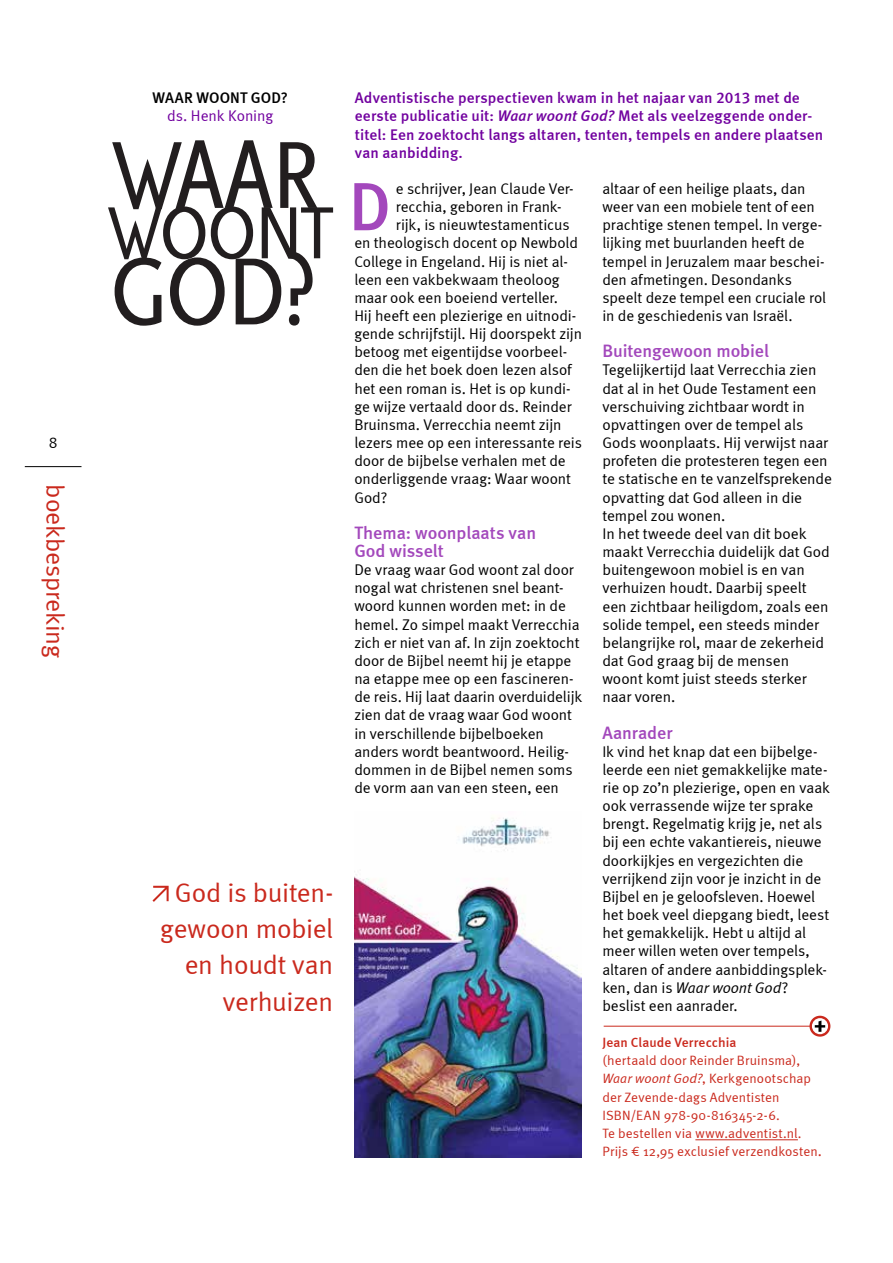
<style>
.page{position:relative;width:893px;height:1263px;background:#fff}
.page>*{position:absolute;margin:0;border:0;box-sizing:border-box;transform-origin:0 0}
.t1{font:68.1px "Meta Medium LF";color:#a348bc}
.t2{font:27px/36.3px "Meta Normal";letter-spacing:-.01em;color:#ca291d;text-align:right}
.t3{font:25.5px "Meta Normal";letter-spacing:-.005em;color:#ca291d}
.t4{font:18px/18.1px "Meta Medium LF";letter-spacing:-.005em;color:#a348bc}
.t5{font:500 18px "Meta";letter-spacing:-.005em;color:#a348bc}
.t6{font:15.45px/18.1px "Meta Normal";letter-spacing:-.005em;color:#000}
.t7{font:15.45px/18.1px "Meta Medium LF";letter-spacing:.01em;color:#71009f}
.t8{font:15.45px "Meta Medium LF";letter-spacing:.005em;color:#000}
.t9{font:15.45px "Meta Normal";color:#71009f}
.t10{font:13.5px/18.1px "Meta Normal";letter-spacing:.005em;color:#ca291d}
.t11{font:13.5px "Meta Medium LF";letter-spacing:.005em;color:#ca291d}
.s1{font-style:italic}
.s2{font-family:"Meta Medium LF";font-weight:400}
.s3{font-family:"Meta Normal LF";font-style:italic}
.s4{font-size:15px}
</style>
<div class="page">
<hr style="left:25px;top:466px;width:56px;height:1px;background:#000">
<svg style="left:152px;top:886px;width:17px;height:16px"></svg>
<hr style="left:695px;top:1139px;width:103px;height:1px;background:#ca291d">
<hr style="left:604px;top:1026px;width:207px;height:1px;background:#ca291d">
<svg style="left:809px;top:1016px;width:21px;height:21px"></svg>
<svg style="left:108px;top:140px;width:225px;height:186px"></svg>
<img style="left:354px;top:817px;width:227px;height:340px">
<p class="t6" style="left:49px;top:433px;width:10px">8</p>
<h3 class="t3" style="left:70px;top:484px;width:175px;rotate:90deg">boekbespreking</h3>
<p class="t8" style="left:153px;top:89px;width:137px">WAAR WOONT GOD?</p>
<p class="t9" style="left:167px;top:107px;width:108px">ds. Henk Koning</p>
<h2 class="t2" style="left:160px;top:874px;width:174px">God is buiten&shy;gewoon mobiel en houdt van verhuizen</h2>
<p class="t7" style="left:355px;top:89px;width:470px">Adventistische perspectieven kwam in het najaar van 2013 met de eerste publicatie uit: <span class="s1">Waar woont God?</span> Met als veelzeggende onder&shy;titel: Een zoektocht langs altaren, tenten, tempels en andere plaatsen van aanbidding.</p>
<p class="t6" style="left:602px;top:179px;width:225px">altaar of een heilige plaats, dan weer van een mobiele tent of een prachtige stenen tempel. In verge&shy;lijking met buurlanden heeft de tempel in Jeruzalem maar beschei&shy;den afmetingen. Desondanks speelt deze tempel een cruciale rol in de geschiedenis van Israël.</p>
<p class="t4" style="left:602px;top:342px;width:168px">Buitengewoon mobiel</p>
<p class="t6" style="left:602px;top:361px;width:231px">Tegelijkertijd laat Verrecchia zien dat al in het Oude Testament een verschuiving zichtbaar wordt in opvattingen over de tempel als<br>Gods woonplaats. Hij verwijst naar profeten die protesteren tegen een te statische en te vanzelfsprekende opvatting dat God alleen in die tempel zou wonen.<br>In het tweede deel van dit boek maakt Verrecchia duidelijk dat God buitengewoon mobiel is en van verhuizen houdt. Daarbij speelt een zichtbaar heiligdom, zoals een solide tempel, een steeds minder belangrijke rol, maar de zekerheid dat God graag bij de mensen woont komt juist steeds sterker naar voren.</p>
<p class="t5" style="left:602px;top:722px;width:72px"><span class="s2">A</span>anrader</p>
<p class="t6" style="left:602px;top:742px;width:229px">Ik vind het knap dat een bijbelge&shy;leerde een niet gemakkelijke mate&shy;rie op zo’n plezierige, open en vaak ook verrassende wijze ter sprake brengt. Regelmatig krijg je, net als bij een echte vakantiereis, nieuwe doorkijkjes en vergezichten die verrijkend zijn voor je inzicht in de Bijbel en je geloofsleven. Hoewel het boek veel diepgang biedt, leest het gemakkelijk. Hebt u altijd al meer willen weten over tempels, altaren of andere aanbiddingsplek&shy;ken, dan is <span class="s1">Waar woont God</span>? beslist een aanrader.</p>
<h1 class="t1" style="left:349px;top:167px;width:43px">D</h1>
<p class="t6" style="left:396px;top:179px;width:179px">e schrijver, Jean Claude Ver-</p>
<p class="t6" style="left:396px;top:197px;width:167px">recchia, geboren in Frank-</p>
<p class="t6" style="left:396px;top:216px;width:175px">rijk, is nieuwtestamenticus</p>
<p class="t6" style="left:354px;top:234px;width:225px">en theologisch docent op Newbold</p>
<p class="t6" style="left:354px;top:252px;width:215px">College in Engeland. Hij is niet al-</p>
<p class="t6" style="left:354px;top:270px;width:207px">leen een vakbekwaam theoloog</p>
<p class="t6" style="left:354px;top:288px;width:205px">maar ook een boeiend verteller.</p>
<p class="t6" style="left:354px;top:306px;width:224px">Hij heeft een plezierige en uitnodi-</p>
<p class="t6" style="left:354px;top:325px;width:229px">gende schrijfstijl. Hij doorspekt zijn</p>
<p class="t6" style="left:354px;top:343px;width:214px">betoog met eigentijdse voorbeel-</p>
<p class="t6" style="left:354px;top:361px;width:219px">den die het boek doen lezen alsof</p>
<p class="t6" style="left:354px;top:379px;width:218px">het een roman is. Het is op kundi-</p>
<p class="t6" style="left:354px;top:397px;width:219px">ge wijze vertaald door ds. Reinder</p>
<p class="t6" style="left:354px;top:415px;width:209px">Bruinsma. Verrecchia neemt zijn</p>
<p class="t6" style="left:354px;top:433px;width:229px">lezers mee op een interessante reis</p>
<p class="t6" style="left:354px;top:452px;width:213px">door de bijbelse verhalen met de</p>
<p class="t6" style="left:354px;top:470px;width:218px">onderliggende vraag: Waar woont</p>
<p class="t6" style="left:354px;top:488px;width:34px">God?</p>
<p class="t4" style="left:354px;top:523px;width:183px">Thema: woonplaats van<br>God wisselt</p>
<p class="t6" style="left:354px;top:560px;width:229px">De vraag waar God woont zal door nogal wat christenen snel beant&shy;woord kunnen worden met: in de hemel. Zo simpel maakt Verrecchia zich er niet van af. In zijn zoektocht door de Bijbel neemt hij je etappe na etappe mee op een fascineren&shy;de reis. Hij laat daarin overduidelijk zien dat de vraag waar God woont in verschillende bijbelboeken anders wordt beantwoord. Heilig&shy;dommen in de Bijbel nemen soms de vorm aan van een steen, een</p>
<p class="t11" style="left:602px;top:1034px;width:135px">Jean Claude Verrecchia</p>
<p class="t10" style="left:602px;top:1051px;width:221px">(hertaald door Reinder Bruinsma), <span class="s3">Waar woont God?</span>, Kerkgenootschap der Zevende-dags Adventisten ISBN/EAN 978-90-816345-2-6.<br>Te bestellen via www.adventist.nl.<br>Prijs € 12,95 exclusief verzendkosten<span class="s4">.</span></p>
</div>
